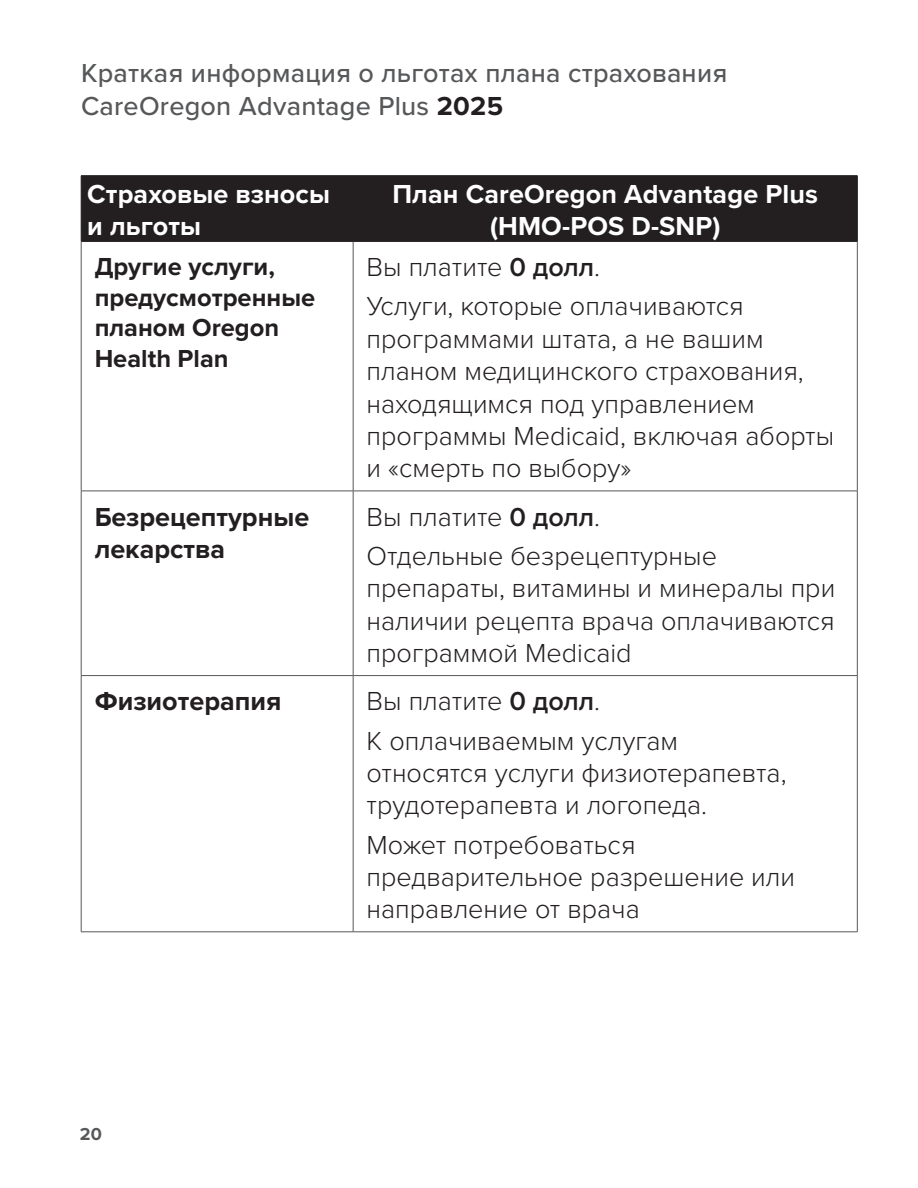
<style>
.page{position:relative;width:918px;height:1188px;background:#fff}
.page>*{position:absolute;margin:0;border:0;box-sizing:border-box;transform-origin:0 0}
.table__text-left{font:300 27px/32.4px "Proxima Nova";color:#231f20}
.t1{font:500 27px/32.4px "Proxima Nova";letter-spacing:.01em;color:#57585a}
.table__header_text{font:700 27px/32.4px "Proxima Nova";letter-spacing:.005em;color:#fff}
.table__bold_text{font:700 27px/32.4px "Proxima Nova";color:#231f20}
.table__bold_text-2{font:700 25.5px/30.6px "Proxima Nova";color:#231f20}
.t2{font:700 18px "Proxima Nova";color:#57585a}
.s1{font-weight:700;color:#231f20}
.s2{font-weight:600}
</style>
<div class="page">
<div style="left:82px;top:176px;width:775px;height:65px;background:#231f20"></div>
<hr style="left:353px;top:242px;width:1px;height:249px;background:#57585a">
<hr style="left:81px;top:491px;width:272px;height:1px;background:#57585a">
<hr style="left:353px;top:491px;width:505px;height:1px;background:#57585a">
<hr style="left:353px;top:491px;width:1px;height:184px;background:#57585a">
<hr style="left:81px;top:675px;width:272px;height:1px;background:#57585a">
<hr style="left:353px;top:675px;width:505px;height:1px;background:#57585a">
<hr style="left:353px;top:676px;width:1px;height:256px;background:#57585a">
<hr style="left:81px;top:932px;width:272px;height:1px;background:#57585a">
<hr style="left:353px;top:932px;width:505px;height:1px;background:#57585a">
<hr style="left:81px;top:175px;width:272px;height:1px;background:#231f20">
<hr style="left:81px;top:176px;width:1px;height:65px;background:#231f20">
<hr style="left:857px;top:176px;width:1px;height:65px;background:#231f20">
<hr style="left:81px;top:241px;width:272px;height:1px;background:#231f20">
<hr style="left:353px;top:175px;width:505px;height:1px;background:#231f20">
<hr style="left:353px;top:176px;width:1px;height:65px;background:#231f20">
<hr style="left:353px;top:241px;width:505px;height:1px;background:#231f20">
<hr style="left:81px;top:242px;width:1px;height:249px;background:#57585a">
<hr style="left:857px;top:242px;width:1px;height:249px;background:#57585a">
<hr style="left:81px;top:491px;width:1px;height:184px;background:#57585a">
<hr style="left:857px;top:491px;width:1px;height:184px;background:#57585a">
<hr style="left:81px;top:676px;width:1px;height:256px;background:#57585a">
<hr style="left:857px;top:676px;width:1px;height:256px;background:#57585a">
<hr style="left:87px;top:206px;width:250px;height:2px;background:#231f20">
<hr style="left:87px;top:238px;width:114px;height:2px;background:#231f20">
<hr style="left:392px;top:206px;width:433px;height:2px;background:#231f20">
<hr style="left:490px;top:238px;width:230px;height:2px;background:#231f20">
<p class="t1" style="left:81px;top:56px;width:648px">Краткая информация о льготах плана страхования<br>CareOregon Advantage Plus <span class="s1">2025</span></p>
<p class="table__header_text" style="left:87px;top:177px;width:244px">Страховые взносы и льготы</p>
<p class="table__header_text" style="left:392px;top:177px;width:427px;text-align:center">План CareOregon Advantage Plus (HMO-POS D-SNP)</p>
<p class="table__bold_text-2" style="left:95px;top:251px;width:222px">Другие услуги, предусмотренные планом Oregon<br>Health Plan</p>
<p class="table__text-left" style="left:367px;top:250px;width:235px">Вы платите <span class="s2">0 долл</span>.</p>
<p class="table__text-left" style="left:367px;top:289px;width:469px">Услуги, которые оплачиваются программами штата, а не вашим планом медицинского страхования, находящимся под управлением программы Medicaid, включая аборты и «смерть по выбору»</p>
<p class="table__bold_text" style="left:95px;top:500px;width:216px">Безрецептурные лекарства</p>
<p class="table__text-left" style="left:367px;top:499px;width:235px">Вы платите <span class="s2">0 долл</span>.</p>
<p class="table__text-left" style="left:367px;top:538px;width:470px">Отдельные безрецептурные препараты, витамины и минералы при наличии рецепта врача оплачиваются программой Medicaid</p>
<p class="table__bold_text" style="left:95px;top:685px;width:188px">Физиотерапия</p>
<p class="table__text-left" style="left:367px;top:684px;width:235px">Вы платите <span class="s2">0 долл</span>.</p>
<p class="table__text-left" style="left:367px;top:723px;width:421px">К оплачиваемым услугам относятся услуги физиотерапевта, трудотерапевта и логопеда.</p>
<p class="table__text-left" style="left:367px;top:827px;width:430px">Может потребоваться предварительное разрешение или направление от врача</p>
<p class="t2" style="left:80px;top:1120px;width:23px">20</p>
</div>
